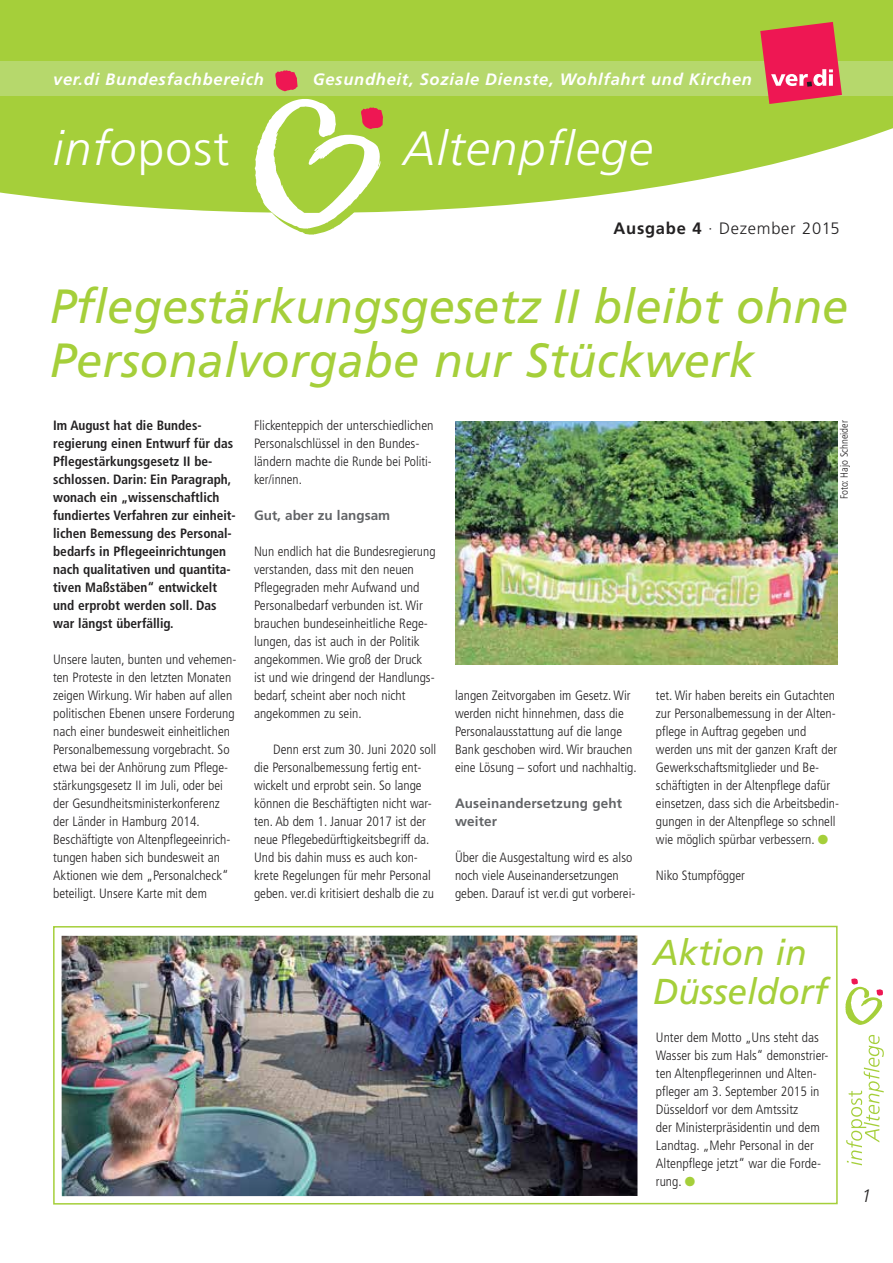
<style>
.page{position:relative;width:893px;height:1263px;background:#fff}
.page>*{position:absolute;margin:0;border:0;box-sizing:border-box;transform-origin:0 0}
.t1{font:italic 48px/54px "Frutiger LT";color:#a5cf3a}
.t2{font:italic 300 48px "Frutiger LT";letter-spacing:.025em;color:#fff}
.t3{font:italic 36px/39px "Frutiger LT";color:#a5cf3a}
.t4{font:italic 300 18px "Frutiger LT";color:#232122}
.t5{font:italic 700 16.5px "Frutiger LT";letter-spacing:.045em;color:#fff}
.t6{font:300 16.5px "Frutiger LT";letter-spacing:.045em;color:#232122}
.t7{font:300 condensed 13.5px/18px "Frutiger LT";color:#232122}
.t8{font:700 condensed 13.5px/18px "Frutiger LT";color:#232122}
.t9{font:700 13.5px/18px "Frutiger LT";letter-spacing:.01em;color:#626467}
.t10{font:300 condensed 10.5px "Frutiger LT";color:#232122}
.s1{font-style:normal}
.s2{font-weight:700}
</style>
<div class="page">
<svg style="left:0;top:0;width:893px;height:213px;background:#afd452"></svg>
<div style="left:0;top:62px;width:893px;height:34px;background:#b6d86c"></div>
<svg style="left:760px;top:22px;width:82px;height:82px;background:#e04a5a"></svg>
<svg style="left:275px;top:70px;width:23px;height:21px"></svg>
<svg style="left:255px;top:99px;width:131px;height:136px"></svg>
<svg style="left:845px;top:978px;width:38px;height:47px"></svg>
<svg style="left:846px;top:1035px;width:38px;height:130px"></svg>
<div style="left:53px;top:926px;width:785px;height:278px;border:2px solid #a5cf3a"></div>
<img style="left:62px;top:935px;width:575px;height:261px">
<img style="left:455px;top:421px;width:383px;height:243px">
<p class="t5" style="left:53px;top:73px;width:212px">ver.di Bundesfachbereich</p>
<p class="t5" style="left:313px;top:73px;width:441px">Gesundheit, Soziale Dienste, Wohlfahrt und Kirchen</p>
<h1 class="t2" style="left:53px;top:129px;width:178px">info<span class="s1">post</span></h1>
<h1 class="t2" style="left:403px;top:129px;width:251px">Altenpflege</h1>
<p class="t6" style="left:614px;top:221px;width:228px"><span class="s2">Ausgabe 4</span> · Dezember 2015</p>
<h1 class="t1" style="left:50px;top:283px;width:800px">Pflegestärkungsgesetz II bleibt ohne<br>Personalvorgabe nur Stückwerk</h1>
<p class="t8" style="left:53px;top:418px;width:184px">Im August hat die Bundes - regierung einen Entwurf für das<br>Pflegestärkungsgesetz II be - schlossen. Darin: Ein Paragraph, wonach ein „wissenschaftlich fundiertes Verfahren zur einheit&shy;lichen Bemessung des Personal - bedarfs in Pflegeeinrichtungen nach qualitativen und quantita&shy;tiven Maßstäben“ entwickelt und erprobt werden soll. Das war längst überfällig.</p>
<p class="t7" style="left:53px;top:652px;width:185px">Unsere lauten, bunten und vehemen&shy;ten Proteste in den letzten Monaten zeigen Wirkung. Wir haben auf allen politischen Ebenen unsere Forderung nach einer bundesweit einheitlichen Personalbemessung vorgebracht. So etwa bei der Anhörung zum Pflege - stärkungsgesetz II im Juli, oder bei der Gesundheitsministerkonferenz der Länder in Hamburg 2014.<br>Beschäftigte von Altenpflegeeinrich - tungen haben sich bundesweit an Aktionen wie dem „Personalcheck“ beteiligt. Unsere Karte mit dem</p>
<p class="t7" style="left:254px;top:418px;width:181px">Flickenteppich der unterschiedlichen<br>Personal schlüssel in den Bundes - ländern machte die Runde bei Politi - ker/innen.</p>
<p class="t9" style="left:254px;top:508px;width:138px">Gut, aber zu langsam</p>
<p class="t7" style="left:254px;top:544px;width:183px">Nun endlich hat die Bundes regierung verstanden, dass mit den neuen<br>Pflege graden mehr Aufwand und<br>Personalbedarf verbunden ist. Wir brauchen bundeseinheitliche Rege - lungen, das ist auch in der Politik angekommen. Wie groß der Druck ist und wie dringend der Handlungs - bedarf, scheint aber noch nicht angekommen zu sein.</p>
<p class="t7" style="left:254px;top:742px;width:184px;text-indent:19px">Denn erst zum 30. Juni 2020 soll die Personalbemessung fertig ent&shy;wickelt und erprobt sein. So lange können die Beschäftigten nicht war&shy;ten. Ab dem 1. Januar 2017 ist der neue Pflegebedürftigkeitsbegriff da.<br>Und bis dahin muss es auch kon - krete Regelungen für mehr Personal geben. ver.di kritisiert deshalb die zu</p>
<p class="t10" style="left:840px;top:499px;width:80px;rotate:-90deg">Foto: Hajo Schneider</p>
<p class="t7" style="left:656px;top:688px;width:185px">tet. Wir haben bereits ein Gutachten zur Personalbemessung in der Alten - pflege in Auftrag gegeben und werden uns mit der ganzen Kraft der Gewerkschaftsmitglieder und Be - schäftigten in der Altenpflege dafür einsetzen, dass sich die Arbeitsbedin - gungen in der Alten pflege so schnell wie möglich spürbar verbessern.</p>
<p class="t7" style="left:656px;top:868px;width:91px">Niko Stumpfögger</p>
<p class="t7" style="left:455px;top:688px;width:183px">langen Zeitvor gaben im Gesetz. Wir werden nicht hinnehmen, dass die Personalaus stattung auf die lange Bank geschoben wird. Wir brauchen eine Lösung – sofort und nachhaltig.</p>
<p class="t9" style="left:455px;top:796px;width:169px">Auseinandersetzung geht weiter</p>
<p class="t7" style="left:455px;top:850px;width:182px">Über die Ausgestaltung wird es also noch viele Auseinandersetzungen geben. Darauf ist ver.di gut vorberei-</p>
<h2 class="t3" style="left:653px;top:936px;width:176px">Aktion in<br>Düsseldorf</h2>
<p class="t7" style="left:656px;top:1030px;width:174px">Unter dem Motto „Uns steht das<br>Wasser bis zum Hals“ demonstrier&shy;ten Altenpflegerinnen und Alten - pfleger am 3. September 2015 in<br>Düsseldorf vor dem Amtssitz<br>der Ministerpräsidentin und dem<br>Land tag. „Mehr Personal in der<br>Alten pflege jetzt“ war die Forde - rung.</p>
<h3 class="t4" style="left:861px;top:1188px;width:12px">1</h3>
</div>
